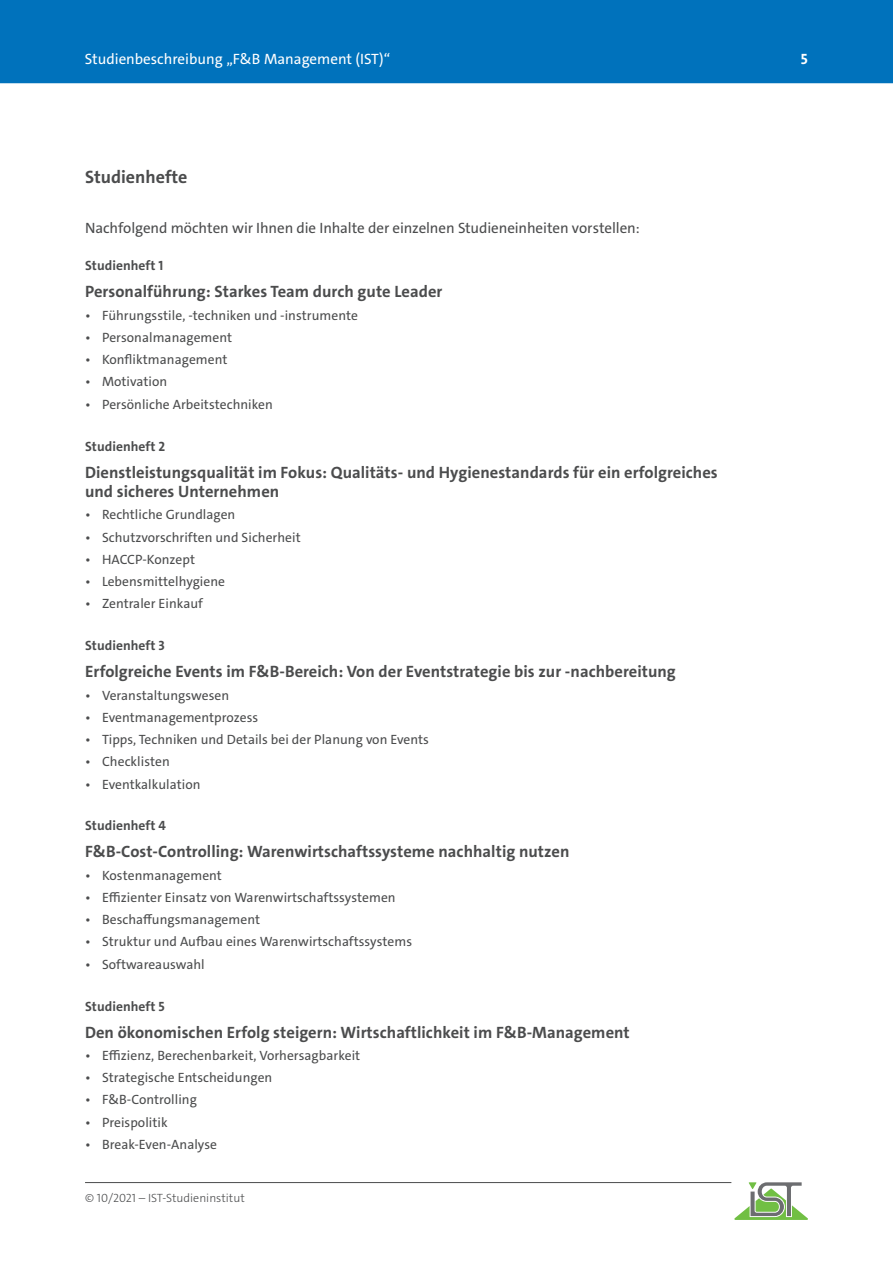
<style>
.page{position:relative;width:893px;height:1263px;background:#fff}
.page>*{position:absolute;margin:0;border:0;box-sizing:border-box;transform-origin:0 0}
.t1{font:700 18px "The Sans C4 s";color:#4b4c4d}
.t2{font:700 16.5px/19.5px "The Sans C4 s";letter-spacing:.005em;color:#4b4c4d}
.t3{font:15px "The Sans C4 s";letter-spacing:-.005em;color:#4b4c4d}
.t4{font:15px "The Sans C4 s";color:#fff}
.t5{font:700 15px "The Sans C4 s";color:#fff}
.t6{font:13.5px "The Sans C4 s";letter-spacing:.005em;color:#4b4c4d}
.t7{font:700 13.5px "The Sans C4 s";letter-spacing:.005em;color:#4b4c4d}
.t8{font:300 12px "The Sans C4 s";color:#4b4c4d}
</style>
<div class="page">
<hr style="left:85px;top:1182px;width:646px;height:1px;background:#4b4c4d">
<svg style="left:734px;top:1182px;width:74px;height:38px"></svg>
<div style="left:0;top:0;width:893px;height:83px;background:#0072bc"></div>
<p class="t4" style="left:85px;top:49px;width:307px">Studienbeschreibung „F&amp;B Management (IST)“</p>
<p class="t5" style="left:801px;top:49px;width:8px">5</p>
<h1 class="t1" style="left:85px;top:166px;width:104px">Studienhefte</h1>
<p class="t3" style="left:85px;top:218px;width:556px">Nachfolgend möchten wir Ihnen die Inhalte der einzelnen Studieneinheiten vorstellen:</p>
<p class="t7" style="left:85px;top:257px;width:80px">Studienheft 1</p>
<p class="t2" style="left:85px;top:282px;width:359px">Personalführung: Starkes Team durch gute Leader</p>
<p class="t6" style="left:85px;top:306px;width:274px">• Führungsstile, -techniken und -instrumente</p>
<p class="t6" style="left:85px;top:329px;width:149px">• Personalmanagement</p>
<p class="t6" style="left:85px;top:351px;width:144px">• Konfliktmanagement</p>
<p class="t6" style="left:85px;top:373px;width:84px">• Motivation</p>
<p class="t6" style="left:85px;top:395px;width:189px">• Persönliche Arbeitstechniken</p>
<p class="t7" style="left:85px;top:437px;width:82px">Studienheft 2</p>
<p class="t2" style="left:85px;top:462px;width:634px">Dienstleistungsqualität im Fokus: Qualitäts- und Hygienestandards für ein erfolgreiches und sicheres Unternehmen</p>
<p class="t6" style="left:85px;top:506px;width:152px">• Rechtliche Grundlagen</p>
<p class="t6" style="left:85px;top:528px;width:217px">• Schutzvorschriften und Sicherheit</p>
<p class="t6" style="left:85px;top:551px;width:111px">• HACCP-Konzept</p>
<p class="t6" style="left:85px;top:573px;width:142px">• Lebensmittelhygiene</p>
<p class="t6" style="left:85px;top:595px;width:119px">• Zentraler Einkauf</p>
<p class="t7" style="left:85px;top:637px;width:81px">Studienheft 3</p>
<p class="t2" style="left:85px;top:662px;width:592px">Erfolgreiche Events im F&amp;B-Bereich: Von der Eventstrategie bis zur -nachbereitung</p>
<p class="t6" style="left:85px;top:686px;width:146px">• Veranstaltungswesen</p>
<p class="t6" style="left:85px;top:709px;width:175px">• Eventmanagementprozess</p>
<p class="t6" style="left:85px;top:731px;width:345px">• Tipps, Techniken und Details bei der Planung von Events</p>
<p class="t6" style="left:85px;top:753px;width:86px">• Checklisten</p>
<p class="t6" style="left:85px;top:775px;width:117px">• Eventkalkulation</p>
<p class="t7" style="left:85px;top:817px;width:83px">Studienheft 4</p>
<p class="t2" style="left:85px;top:842px;width:486px">F&amp;B-Cost-Controlling: Warenwirtschaftssysteme nachhaltig nutzen</p>
<p class="t6" style="left:85px;top:866px;width:138px">• Kostenmanagement</p>
<p class="t6" style="left:85px;top:889px;width:312px">• Effizienter Einsatz von Warenwirtschaftssystemen</p>
<p class="t6" style="left:85px;top:911px;width:176px">• Beschaffungsmanagement</p>
<p class="t6" style="left:85px;top:933px;width:328px">• Struktur und Aufbau eines Warenwirtschaftssystems</p>
<p class="t6" style="left:85px;top:955px;width:121px">• Softwareauswahl</p>
<p class="t7" style="left:85px;top:997px;width:81px">Studienheft 5</p>
<p class="t2" style="left:85px;top:1022px;width:546px">Den ökonomischen Erfolg steigern: Wirtschaftlichkeit im F&amp;B-Management</p>
<p class="t6" style="left:85px;top:1047px;width:277px">• Effizienz, Berechenbarkeit, Vorhersagbarkeit</p>
<p class="t6" style="left:85px;top:1069px;width:189px">• Strategische Entscheidungen</p>
<p class="t6" style="left:85px;top:1091px;width:113px">• F&amp;B-Controlling</p>
<p class="t6" style="left:85px;top:1113px;width:84px">• Preispolitik</p>
<p class="t6" style="left:85px;top:1136px;width:134px">• Break-Even-Analyse</p>
<p class="t8" style="left:85px;top:1190px;width:161px">© 10/2021 – IST-Studieninstitut</p>
</div>
